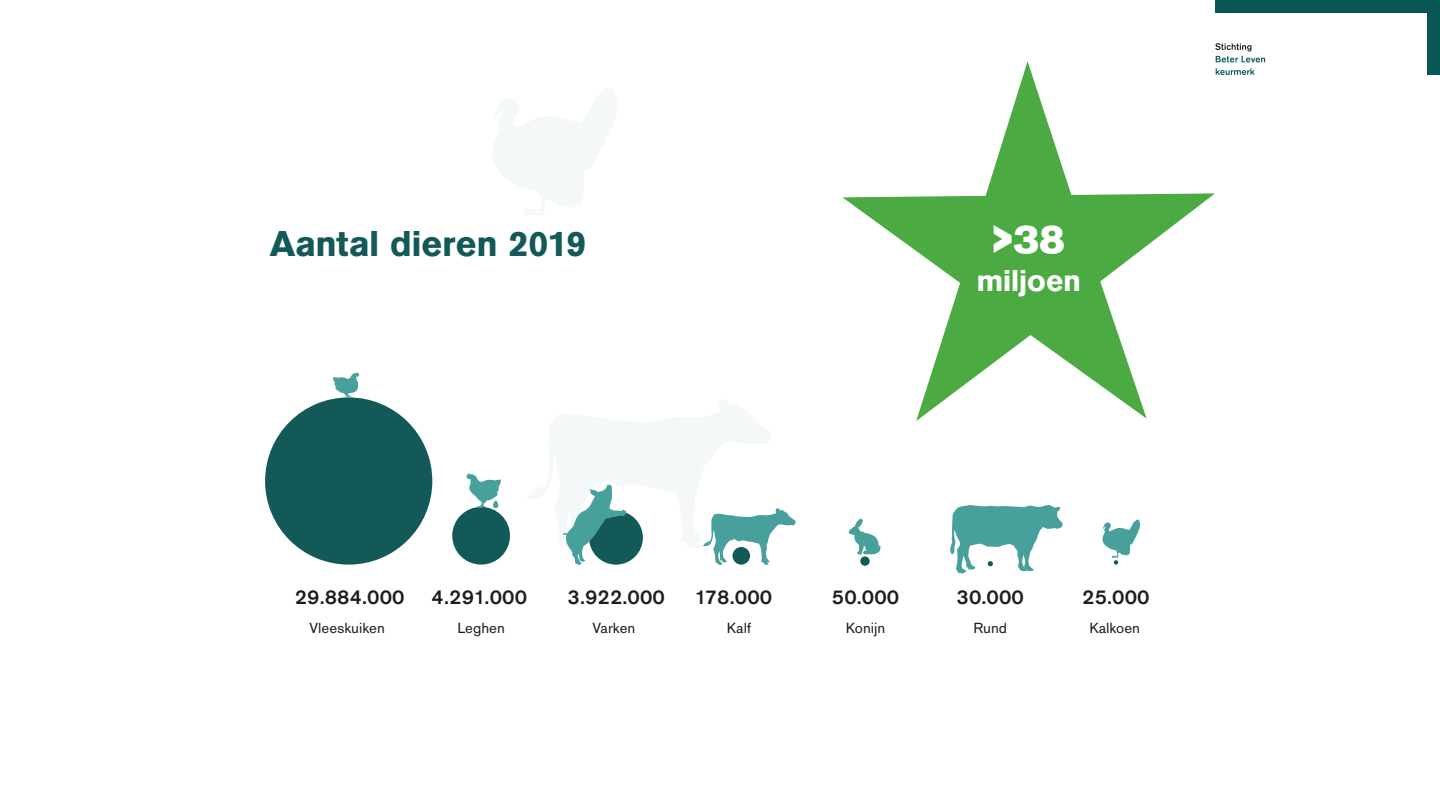
<style>
.page{position:relative;width:1440px;height:810px;background:#fff}
.page>*{position:absolute;margin:0;border:0;box-sizing:border-box;transform-origin:0 0}
.t1{font:900 41.25px "Dierenbescherming Sans";color:#fff}
.t2{font:700 37.5px "Dierenbescherming Sans";color:#135958}
.t3{font:700 31.35px "Dierenbescherming Sans";color:#fff}
.t4{font:20.7px "Dierenbescherming Sans Demi";letter-spacing:.005em;color:#1d1d1b}
.t5{font:15.38px "Dierenbescherming Sans";color:#1d1d1b}
</style>
<div class="page">
<svg style="left:843px;top:61px;width:372px;height:360px"></svg>
<svg style="left:333px;top:372px;width:27px;height:25px"></svg>
<svg style="left:849px;top:518px;width:32px;height:37px"></svg>
<div style="left:265px;top:397px;width:167px;height:168px;background:#135958;border-radius:50%"></div>
<div style="left:452px;top:507px;width:58px;height:58px;background:#135958;border-radius:50%"></div>
<svg style="left:466px;top:473px;width:35px;height:35px"></svg>
<div style="left:1215px;top:0;width:225px;height:12px;background:#0a5856"></div>
<div style="left:1427px;top:0;width:13px;height:75px;background:#0a5856"></div>
<svg style="left:1215px;top:43px;width:50px;height:32px"></svg>
<svg style="left:1102px;top:519px;width:38px;height:46px"></svg>
<svg style="left:860px;top:556px;width:10px;height:10px"></svg>
<svg style="left:950px;top:505px;width:113px;height:68px"></svg>
<svg style="left:562px;top:484px;width:234px;height:81px"></svg>
<h2 class="t2" style="left:270px;top:215px;width:318px">Aantal dieren 2019</h2>
<h1 class="t1" style="left:993px;top:209px;width:74px">&gt;38</h1>
<h3 class="t3" style="left:977px;top:256px;width:106px">miljoen</h3>
<p class="t4" style="left:295px;top:582px;width:112px">29.884.000</p>
<p class="t4" style="left:432px;top:582px;width:97px">4.291.000</p>
<p class="t4" style="left:694px;top:582px;width:80px">178.000</p>
<p class="t4" style="left:832px;top:582px;width:69px">50.000</p>
<p class="t4" style="left:957px;top:582px;width:69px">30.000</p>
<p class="t5" style="left:310px;top:617px;width:77px">Vleeskuiken</p>
<p class="t5" style="left:457px;top:617px;width:49px">Leghen</p>
<p class="t5" style="left:727px;top:617px;width:26px">Kalf</p>
<p class="t5" style="left:846px;top:617px;width:41px">Konijn</p>
<p class="t5" style="left:973px;top:617px;width:35px">Rund</p>
<p class="t4" style="left:567px;top:582px;width:99px">3.922.000</p>
<p class="t5" style="left:593px;top:617px;width:44px">Varken</p>
<p class="t4" style="left:1082px;top:582px;width:69px">25.000</p>
<p class="t5" style="left:1089px;top:617px;width:52px">Kalkoen</p>
</div>
